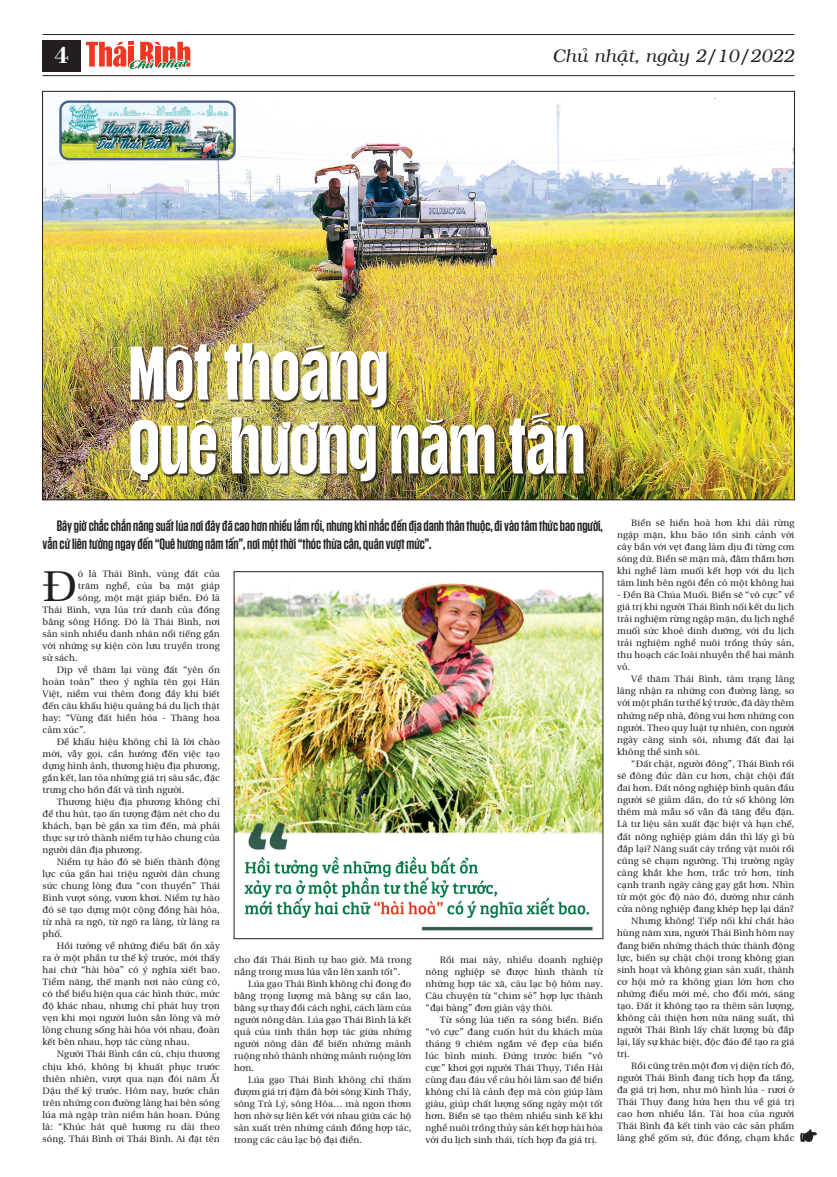
<style>
.page{position:relative;width:837px;height:1177px;background:#fff}
.page>*{position:absolute;margin:0;border:0;box-sizing:border-box;transform-origin:0 0}
.Body{font:78.1px "SVN Gratelos Display Regular";color:#fff}
.Body-2{font:44.2px "BHD utopia Long";color:#231f20}
.t1{font:24px "VNI Bodon Bold";color:#fff}
.t2{font:italic 18px "VNI";color:#231f20}
.Sapo{font:600 15px/18px "SVN Tungsten";color:#231f20}
.t3{font:12.4px/15.3px "FZ SG Brotha Script";color:#00556a}
.Body-3{font:9.5px/12px "BHD utopia Long";letter-spacing:.01em;color:#231f20;text-align:justify}
</style>
<div class="page">
<img style="left:44px;top:98px;width:748px;height:400px">
<hr style="left:43px;top:34px;width:751px;height:1px;background:#231f20">
<hr style="left:43px;top:75px;width:751px;height:1px;background:#231f20">
<div style="left:43px;top:40px;width:38px;height:31px;background:#231f20"></div>
<svg style="left:86px;top:42px;width:105px;height:35px"></svg>
<img style="left:60px;top:102px;width:174px;height:57px">
<div style="left:59px;top:100px;width:177px;height:60px;border:2px solid #485e88;border-radius:8px"></div>
<img style="left:68px;top:103px;width:160px;height:55px">
<div style="left:131px;top:413px;width:456px;height:71px;background:#231f20;opacity:.9"></div>
<div style="left:131px;top:344px;width:258px;height:66px;background:#231f20;opacity:.9"></div>
<svg style="left:800px;top:1129px;width:16px;height:12px"></svg>
<img style="left:236px;top:580px;width:364px;height:351px">
<p class="t1" style="left:54px;top:37px;width:16px">4</p>
<p class="t2" style="left:552px;top:43px;width:243px">Chuû nhaät, ngaøy 2/10/2022</p>
<p class="t3" style="left:96px;top:120px;width:91px;text-indent:6px">Người Thái Bình<br>Đất Thái Bình</p>
<p class="Body" style="left:129px;top:331px;width:260px">Một thoáng</p>
<p class="Body" style="left:129px;top:404px;width:457px">Quê hương năm tấn</p>
<p class="Sapo" style="left:43px;top:516px;width:561px;text-indent:14px">Bây giờ chắc chắn năng suất lúa nơi đây đã cao hơn nhiều lắm rồi, nhưng khi nhắc đến địa danh thân thuộc, đi vào tâm thức bao người, vẫn cứ liên tưởng ngay đến “Quê hương năm tấn”, nơi một thời “thóc thừa cân, quân vượt mức”.</p>
<p class="Body-2" style="left:43px;top:553px;width:36px">Đ</p>
<p class="Body-3" style="left:78px;top:567px;width:143px">ó là Thái Bình, vùng đất của</p>
<p class="Body-3" style="left:78px;top:579px;width:143px">trăm nghề, của ba mặt giáp</p>
<p class="Body-3" style="left:78px;top:591px;width:143px">sông, một mặt giáp biển. Đó là</p>
<p class="Body-3" style="left:43px;top:603px;width:179px">Thái Bình, vựa lúa trứ danh của đồng</p>
<p class="Body-3" style="left:43px;top:615px;width:179px">bằng sông Hồng. Đó là Thái Bình, nơi</p>
<p class="Body-3" style="left:43px;top:627px;width:179px">sản sinh nhiều danh nhân nổi tiếng gắn</p>
<p class="Body-3" style="left:43px;top:639px;width:179px">với những sự kiện còn lưu truyền trong</p>
<p class="Body-3" style="left:43px;top:651px;width:36px">sử sách.</p>
<p class="Body-3" style="left:43px;top:663px;width:179px;text-indent:14px">Dịp về thăm lại vùng đất “yên ổn hoàn toàn” theo ý nghĩa tên gọi Hán Việt, niềm vui thêm đong đầy khi biết đến câu khẩu hiệu quảng bá du lịch thật hay: “Vùng đất hiền hòa - Thăng hoa cảm xúc”.</p>
<p class="Body-3" style="left:43px;top:735px;width:179px;text-indent:14px">Để khẩu hiệu không chỉ là lời chào mời, vẫy gọi, cần hướng đến việc tạo dựng hình ảnh, thương hiệu địa phương, gắn kết, lan tỏa những giá trị sâu sắc, đặc trưng cho hồn đất và tình người.</p>
<p class="Body-3" style="left:43px;top:795px;width:179px;text-indent:14px">Thương hiệu địa phương không chỉ để thu hút, tạo ấn tượng đậm nét cho du khách, bạn bè gần xa tìm đến, mà phải thực sự trở thành niềm tự hào chung của người dân địa phương.</p>
<p class="Body-3" style="left:43px;top:855px;width:179px;text-indent:14px">Niềm tự hào đó sẽ biến thành động lực của gần hai triệu người dân chung sức chung lòng đưa “con thuyền” Thái Bình vượt sóng, vươn khơi. Niềm tự hào đó sẽ tạo dựng một cộng đồng hài hòa, từ nhà ra ngõ, từ ngõ ra làng, từ làng ra phố.</p>
<p class="Body-3" style="left:43px;top:939px;width:179px;text-indent:14px">Hồi tưởng về những điều bất ổn xảy ra ở một phần tư thế kỷ trước, mới thấy hai chữ “hài hòa” có ý nghĩa xiết bao.<br>Tiềm năng, thế mạnh nơi nào cũng có, có thể biểu hiện qua các hình thức, mức độ khác nhau, nhưng chỉ phát huy trọn vẹn khi mọi người luôn sẵn lòng và mở lòng chung sống hài hòa với nhau, đoàn kết bên nhau, hợp tác cùng nhau.</p>
<p class="Body-3" style="left:43px;top:1047px;width:179px;text-indent:14px">Người Thái Bình cần cù, chịu thương chịu khó, không bị khuất phục trước thiên nhiên, vượt qua nạn đói năm Ất Dậu thế kỷ trước. Hôm nay, bước chân trên những con đường làng hai bên sóng lúa mà ngập tràn niềm hân hoan. Đúng là: “Khúc hát quê hương ru dài theo sóng. Thái Bình ơi Thái Bình. Ai đặt tên</p>
<p class="Body-3" style="left:234px;top:952px;width:179px">cho đất Thái Bình tự bao giờ. Mà trong nắng trong mưa lúa vẫn lên xanh tốt”.</p>
<p class="Body-3" style="left:234px;top:976px;width:179px;text-indent:14px">Lúa gạo Thái Bình không chỉ đong đo bằng trọng lượng mà bằng sự cần lao, bằng sự thay đổi cách nghĩ, cách làm của người nông dân. Lúa gạo Thái Bình là kết quả của tinh thần hợp tác giữa những người nông dân để biến những mảnh ruộng nhỏ thành những mảnh ruộng lớn hơn.</p>
<p class="Body-3" style="left:234px;top:1072px;width:179px;text-indent:14px">Lúa gạo Thái Bình không chỉ thấm đượm giá trị đậm đà bởi sông Kinh Thầy, sông Trà Lý, sông Hóa… mà ngon thơm hơn nhờ sự liên kết với nhau giữa các hộ sản xuất trên những cánh đồng hợp tác, trong các câu lạc bộ đại điền.</p>
<p class="Body-3" style="left:425px;top:953px;width:179px;text-indent:14px">Rồi mai này, nhiều doanh nghiệp nông nghiệp sẽ được hình thành từ những hợp tác xã, câu lạc bộ hôm nay.<br>Câu chuyện từ “chim sẻ” hợp lực thành “đại bàng” đơn giản vậy thôi.</p>
<p class="Body-3" style="left:425px;top:1013px;width:179px;text-indent:14px">Từ sóng lúa tiến ra sóng biển. Biển “vô cực” đang cuốn hút du khách mùa tháng 9 chiêm ngắm vẻ đẹp của biển lúc bình minh. Đứng trước biển “vô cực” khơi gợi người Thái Thụy, Tiền Hải cùng đau đáu về câu hỏi làm sao để biển không chỉ là cảnh đẹp mà còn giúp làm giàu, giúp chất lượng sống ngày một tốt hơn. Biển sẽ tạo thêm nhiều sinh kế khi nghề nuôi trồng thủy sản kết hợp hài hòa với du lịch sinh thái, tích hợp đa giá trị.</p>
<p class="Body-3" style="left:617px;top:516px;width:179px;text-indent:14px">Biển sẽ hiền hoà hơn khi dải rừng ngập mặn, khu bảo tồn sinh cảnh với cây bần với vẹt đang làm dịu đi từng cơn sóng dữ. Biển sẽ mặn mà, đằm thắm hơn khi nghề làm muối kết hợp với du lịch tâm linh bên ngôi đền có một không hai</p>
<p class="Body-3" style="left:617px;top:588px;width:179px">- Đền Bà Chúa Muối. Biển sẽ “vô cực” về giá trị khi người Thái Bình nối kết du lịch trải nghiệm rừng ngập mặn, du lịch nghề muối sức khoẻ dinh dưỡng, với du lịch trải nghiệm nghề nuôi trồng thủy sản, thu hoạch các loài nhuyễn thể hai mảnh vỏ.</p>
<p class="Body-3" style="left:617px;top:672px;width:179px;text-indent:14px">Về thăm Thái Bình, tâm trạng lâng lâng nhận ra những con đường làng, so với một phần tư thế kỷ trước, đã dày thêm những nếp nhà, đông vui hơn những con người. Theo quy luật tự nhiên, con người ngày càng sinh sôi, nhưng đất đai lại không thể sinh sôi.</p>
<p class="Body-3" style="left:617px;top:757px;width:179px;text-indent:14px">“Đất chật, người đông”, Thái Bình rồi sẽ đông đúc dân cư hơn, chật chội đất đai hơn. Đất nông nghiệp bình quân đầu người sẽ giảm dần, do tử số không lớn thêm mà mẫu số vẫn đà tăng đều đặn.<br>Là tư liệu sản xuất đặc biệt và hạn chế, đất nông nghiệp giảm dần thì lấy gì bù đắp lại? Năng suất cây trồng vật nuôi rồi cũng sẽ chạm ngưỡng. Thị trường ngày càng khắt khe hơn, trắc trở hơn, tính cạnh tranh ngày càng gay gắt hơn. Nhìn từ một góc độ nào đó, dường như cánh cửa nông nghiệp đang khép hẹp lại dần?</p>
<p class="Body-3" style="left:617px;top:914px;width:179px;text-indent:14px">Nhưng không! Tiếp nối khí chất hào hùng năm xưa, người Thái Bình hôm nay đang biến những thách thức thành động lực, biến sự chật chội trong không gian sinh hoạt và không gian sản xuất, thành cơ hội mở ra không gian lớn hơn cho những điều mới mẻ, cho đổi mới, sáng tạo. Đất ít không tạo ra thêm sản lượng, không cải thiện hơn nữa năng suất, thì người Thái Bình lấy chất lượng bù đắp lại, lấy sự khác biệt, độc đáo để tạo ra giá trị.</p>
<p class="Body-3" style="left:617px;top:1059px;width:179px;text-indent:14px">Rồi cũng trên một đơn vị diện tích đó, người Thái Bình đang tích hợp đa tầng, đa giá trị hơn, như mô hình lúa - rươi ở Thái Thụy đang hứa hẹn thu về giá trị cao hơn nhiều lần. Tài hoa của người Thái Bình đã kết tinh vào các sản phẩm làng ghề gốm sứ, đúc đồng, chạm khắc</p>
</div>
